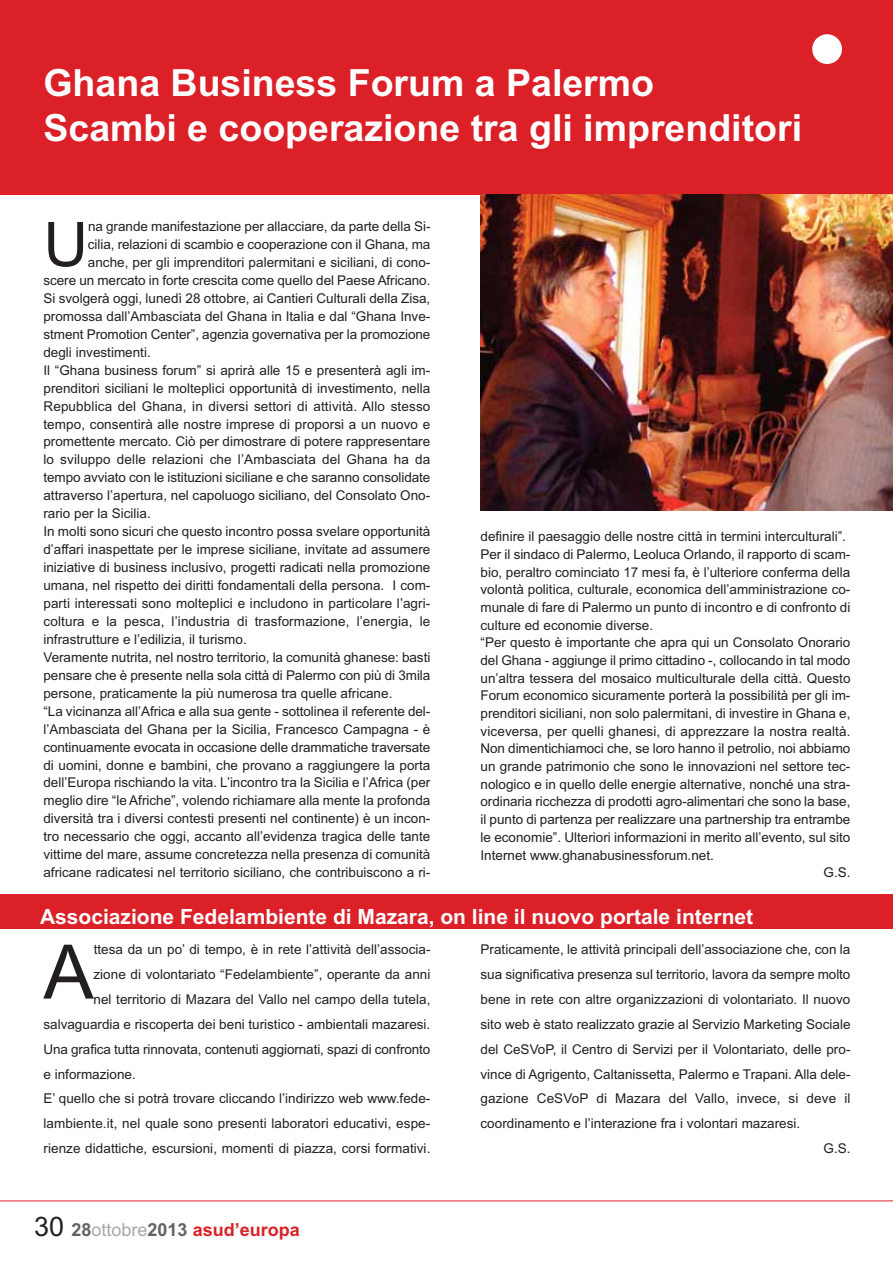
<style>
.page{position:relative;width:893px;height:1263px;background:#fff}
.page>*{position:absolute;margin:0;border:0;box-sizing:border-box;transform-origin:0 0}
.t1{font:75.3px "Arial";color:#231f20}
.t2{font:61.65px "Arial";color:#231f20}
.t3{font:700 37.5px/45px "Arial";color:#fff}
.t4{font:700 21px "Arial";color:#fff}
.t5{font:700 18px "Arial";color:#db2028}
.t6{font:13.5px "Arial";color:#231f20}
.s1{font-weight:400;font-size:27px;color:#231f20}
.s2{color:#656262}
.s3{font-weight:400;color:#a9a7a6}
</style>
<div class="page">
<div style="left:0;top:0;width:892px;height:194px;background:#db2028"></div>
<div style="left:812px;top:34px;width:30px;height:30px;background:#fff;border-radius:50%"></div>
<hr style="left:0;top:1201px;width:892px;height:1px;background:#db2028">
<div style="left:0;top:895px;width:892px;height:34px;background:#db2028"></div>
<img style="left:480px;top:194px;width:412px;height:316px">
<h3 class="t3" style="left:43px;top:64px;width:760px">Ghana Business Forum a Palermo<br>Scambi e cooperazione tra gli imprenditori</h3>
<h2 class="t2" style="left:43px;top:222px;width:46px">U</h2>
<p class="t6" style="left:88px;top:221px;width:344px">na grande manifestazione per allacciare, da parte della Si-</p>
<p class="t6" style="left:88px;top:239px;width:344px">cilia, relazioni di scambio e cooperazione con il Ghana, ma</p>
<p class="t6" style="left:88px;top:257px;width:344px">anche, per gli imprenditori palermitani e siciliani, di cono-</p>
<p class="t6" style="left:43px;top:275px;width:388px">scere un mercato in forte crescita come quello del Paese Africano.</p>
<p class="t6" style="left:43px;top:293px;width:388px">Si svolgerà oggi, lunedì 28 ottobre, ai Cantieri Culturali della Zisa,</p>
<p class="t6" style="left:43px;top:311px;width:388px">promossa dall’Ambasciata del Ghana in Italia e dal “Ghana Inve-</p>
<p class="t6" style="left:43px;top:329px;width:388px">stment Promotion Center”, agenzia governativa per la promozione</p>
<p class="t6" style="left:43px;top:347px;width:109px">degli investimenti.</p>
<p class="t6" style="left:43px;top:365px;width:388px">Il “Ghana business forum” si aprirà alle 15 e presenterà agli im-</p>
<p class="t6" style="left:43px;top:383px;width:388px">prenditori siciliani le molteplici opportunità di investimento, nella</p>
<p class="t6" style="left:43px;top:401px;width:388px">Repubblica del Ghana, in diversi settori di attività. Allo stesso</p>
<p class="t6" style="left:43px;top:419px;width:388px">tempo, consentirà alle nostre imprese di proporsi a un nuovo e</p>
<p class="t6" style="left:43px;top:437px;width:388px">promettente mercato. Ciò per dimostrare di potere rappresentare</p>
<p class="t6" style="left:43px;top:455px;width:388px">lo sviluppo delle relazioni che l’Ambasciata del Ghana ha da</p>
<p class="t6" style="left:43px;top:473px;width:388px">tempo avviato con le istituzioni siciliane e che saranno consolidate</p>
<p class="t6" style="left:43px;top:491px;width:388px">attraverso l’apertura, nel capoluogo siciliano, del Consolato Ono-</p>
<p class="t6" style="left:43px;top:509px;width:109px">rario per la Sicilia.</p>
<p class="t6" style="left:43px;top:527px;width:388px">In molti sono sicuri che questo incontro possa svelare opportunità</p>
<p class="t6" style="left:43px;top:544px;width:388px">d’affari inaspettate per le imprese siciliane, invitate ad assumere</p>
<p class="t6" style="left:43px;top:562px;width:388px">iniziative di business inclusivo, progetti radicati nella promozione</p>
<p class="t6" style="left:43px;top:580px;width:388px">umana, nel rispetto dei diritti fondamentali della persona. I com-</p>
<p class="t6" style="left:43px;top:598px;width:388px">parti interessati sono molteplici e includono in particolare l’agri-</p>
<p class="t6" style="left:43px;top:616px;width:388px">coltura e la pesca, l’industria di trasformazione, l’energia, le</p>
<p class="t6" style="left:43px;top:634px;width:205px">infrastrutture e l’edilizia, il turismo.</p>
<p class="t6" style="left:43px;top:652px;width:388px">Veramente nutrita, nel nostro territorio, la comunità ghanese: basti</p>
<p class="t6" style="left:43px;top:670px;width:388px">pensare che è presente nella sola città di Palermo con più di 3mila</p>
<p class="t6" style="left:43px;top:688px;width:350px">persone, praticamente la più numerosa tra quelle africane.</p>
<p class="t6" style="left:43px;top:706px;width:388px">“La vicinanza all’Africa e alla sua gente - sottolinea il referente del-</p>
<p class="t6" style="left:43px;top:724px;width:388px">l’Ambasciata del Ghana per la Sicilia, Francesco Campagna - è</p>
<p class="t6" style="left:43px;top:742px;width:388px">continuamente evocata in occasione delle drammatiche traversate</p>
<p class="t6" style="left:43px;top:760px;width:388px">di uomini, donne e bambini, che provano a raggiungere la porta</p>
<p class="t6" style="left:43px;top:778px;width:388px">dell’Europa rischiando la vita. L’incontro tra la Sicilia e l’Africa (per</p>
<p class="t6" style="left:43px;top:796px;width:388px">meglio dire “le Afriche”, volendo richiamare alla mente la profonda</p>
<p class="t6" style="left:43px;top:814px;width:388px">diversità tra i diversi contesti presenti nel continente) è un incon-</p>
<p class="t6" style="left:43px;top:832px;width:388px">tro necessario che oggi, accanto all’evidenza tragica delle tante</p>
<p class="t6" style="left:43px;top:850px;width:388px">vittime del mare, assume concretezza nella presenza di comunità</p>
<p class="t6" style="left:43px;top:868px;width:388px">africane radicatesi nel territorio siciliano, che contribuiscono a ri-</p>
<p class="t6" style="left:480px;top:532px;width:367px">definire il paesaggio delle nostre città in termini interculturali”.</p>
<p class="t6" style="left:480px;top:549px;width:371px">Per il sindaco di Palermo, Leoluca Orlando, il rapporto di scam-</p>
<p class="t6" style="left:480px;top:567px;width:371px">bio, peraltro cominciato 17 mesi fa, è l’ulteriore conferma della</p>
<p class="t6" style="left:480px;top:585px;width:371px">volontà politica, culturale, economica dell’amministrazione co-</p>
<p class="t6" style="left:480px;top:602px;width:371px">munale di fare di Palermo un punto di incontro e di confronto di</p>
<p class="t6" style="left:480px;top:620px;width:174px">culture ed economie diverse.</p>
<p class="t6" style="left:480px;top:638px;width:371px">“Per questo è importante che apra qui un Consolato Onorario</p>
<p class="t6" style="left:480px;top:655px;width:371px">del Ghana - aggiunge il primo cittadino -, collocando in tal modo</p>
<p class="t6" style="left:480px;top:673px;width:371px">un’altra tessera del mosaico multiculturale della città. Questo</p>
<p class="t6" style="left:480px;top:691px;width:371px">Forum economico sicuramente porterà la possibilità per gli im-</p>
<p class="t6" style="left:480px;top:708px;width:371px">prenditori siciliani, non solo palermitani, di investire in Ghana e,</p>
<p class="t6" style="left:480px;top:726px;width:371px">viceversa, per quelli ghanesi, di apprezzare la nostra realtà.</p>
<p class="t6" style="left:480px;top:744px;width:371px">Non dimentichiamoci che, se loro hanno il petrolio, noi abbiamo</p>
<p class="t6" style="left:480px;top:761px;width:371px">un grande patrimonio che sono le innovazioni nel settore tec-</p>
<p class="t6" style="left:480px;top:779px;width:371px">nologico e in quello delle energie alternative, nonché una stra-</p>
<p class="t6" style="left:480px;top:797px;width:371px">ordinaria ricchezza di prodotti agro-alimentari che sono la base,</p>
<p class="t6" style="left:480px;top:815px;width:371px">il punto di partenza per realizzare una partnership tra entrambe</p>
<p class="t6" style="left:480px;top:832px;width:371px">le economie”. Ulteriori informazioni in merito all’evento, sul sito</p>
<p class="t6" style="left:480px;top:850px;width:235px">Internet www.ghanabusinessforum.net.</p>
<p class="t6" style="left:823px;top:868px;width:29px">G.S.</p>
<h3 class="t4" style="left:40px;top:909px;width:714px">Associazione Fedelambiente di Mazara, on line il nuovo portale internet</h3>
<h1 class="t1" style="left:43px;top:945px;width:52px">A</h1>
<p class="t6" style="left:94px;top:944px;width:338px">ttesa da un po’ di tempo, è in rete l’attività dell’associa-</p>
<p class="t6" style="left:480px;top:944px;width:371px">Praticamente, le attività principali dell’associazione che, con la</p>
<p class="t6" style="left:480px;top:969px;width:371px">sua significativa presenza sul territorio, lavora da sempre molto</p>
<p class="t6" style="left:480px;top:994px;width:371px">bene in rete con altre organizzazioni di volontariato. Il nuovo</p>
<p class="t6" style="left:480px;top:1019px;width:371px">sito web è stato realizzato grazie al Servizio Marketing Sociale</p>
<p class="t6" style="left:480px;top:1044px;width:371px">del CeSVoP, il Centro di Servizi per il Volontariato, delle pro-</p>
<p class="t6" style="left:480px;top:1069px;width:371px">vince di Agrigento, Caltanissetta, Palermo e Trapani. Alla dele-</p>
<p class="t6" style="left:480px;top:1094px;width:371px">gazione CeSVoP di Mazara del Vallo, invece, si deve il</p>
<p class="t6" style="left:480px;top:1119px;width:321px">coordinamento e l’interazione fra i volontari mazaresi.</p>
<p class="t6" style="left:823px;top:1144px;width:29px">G.S.</p>
<p class="t6" style="left:94px;top:969px;width:338px">zione di volontariato “Fedelambiente”, operante da anni</p>
<p class="t6" style="left:94px;top:994px;width:338px">nel territorio di Mazara del Vallo nel campo della tutela,</p>
<p class="t6" style="left:43px;top:1019px;width:388px">salvaguardia e riscoperta dei beni turistico - ambientali mazaresi.</p>
<p class="t6" style="left:43px;top:1044px;width:388px">Una grafica tutta rinnovata, contenuti aggiornati, spazi di confronto</p>
<p class="t6" style="left:43px;top:1069px;width:94px">e informazione.</p>
<p class="t6" style="left:43px;top:1094px;width:388px">E’ quello che si potrà trovare cliccando l’indirizzo web www.fede-</p>
<p class="t6" style="left:43px;top:1119px;width:388px">lambiente.it, nel quale sono presenti laboratori educativi, espe-</p>
<p class="t6" style="left:43px;top:1144px;width:388px">rienze didattiche, escursioni, momenti di piazza, corsi formativi.</p>
<h3 class="t5" style="left:34px;top:1223px;width:267px"><span class="s1">30</span> <span class="s2">28</span><span class="s3">ottobre</span><span class="s2">2013</span> asud’europa</h3>
</div>
